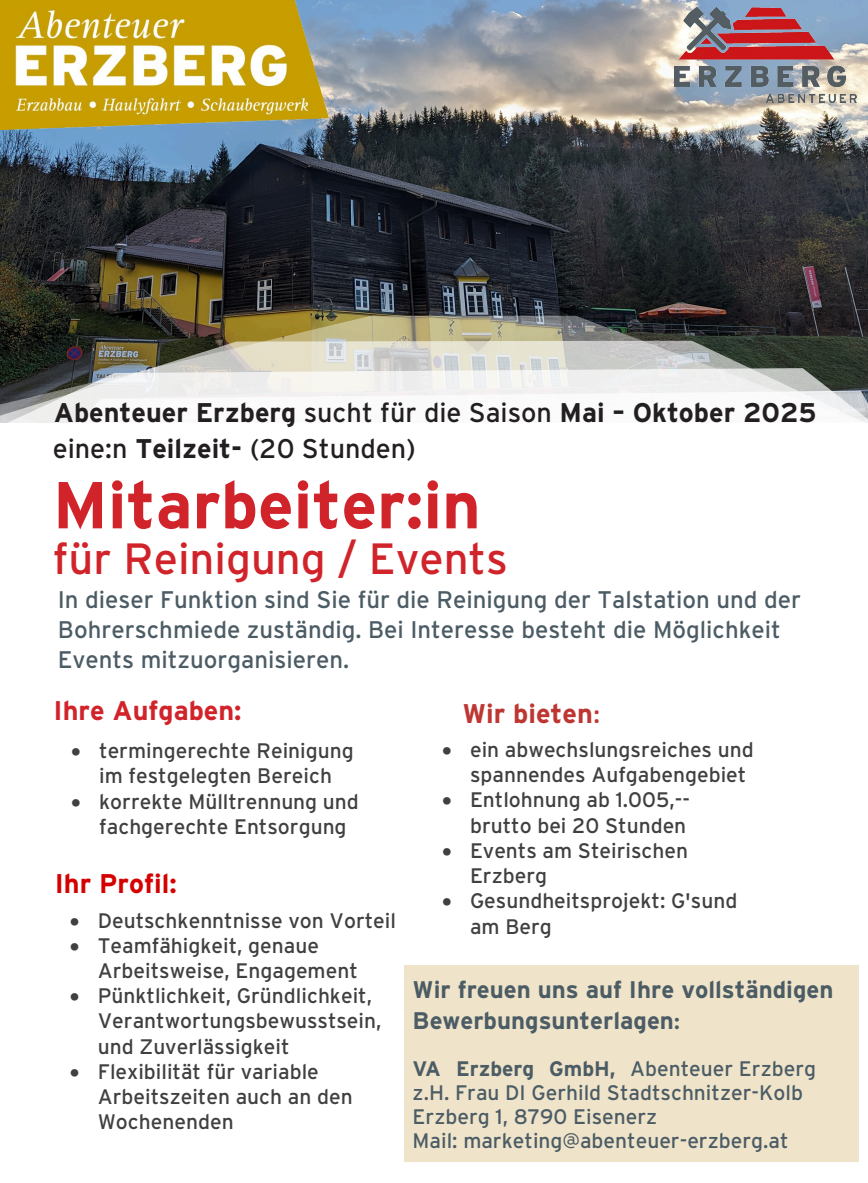
<style>
.page{position:relative;width:868px;height:1183px;background:#fff}
.page>*{position:absolute;margin:0;border:0;box-sizing:border-box;transform-origin:0 0}
.t1{font:700 66px "Interstate";color:#d1232a}
.t2{font:43.8px "Interstate";color:#d1232a}
.t3{font:700 27px "Interstate";color:#231f20}
.t4{font:27px "Interstate";color:#231f20}
.t5{font:700 27px "Interstate";color:#d1232a}
.t6{font:700 27px "Interstate";color:#bd3632}
.t7{font:700 27px "Interstate";color:#d50000}
.t8{font:24px/30px "Interstate";color:#4c5c65}
.t9{font:700 24px/31.2px "Interstate";color:#4c5c65}
.t10{font:21px/25.2px "Interstate";color:#404040}
.t11{font:21px/24px "Interstate";color:#4c5c65}
.s1{font-weight:400}
.s2{font-weight:700}
.s3{font-family:"Calibri"}
.s4{font-size:21px}
</style>
<div class="page">
<div style="left:403px;top:964px;width:455px;height:197px;background:#efe4ca"></div>
<img style="left:0;top:0;width:867px;height:315px">
<img style="left:0;top:315px;width:867px;height:25px">
<svg style="left:0;top:340px;width:867px;height:28px;background:#94958a"></svg>
<svg style="left:0;top:368px;width:867px;height:55px;fill:#eeeeed"></svg>
<svg style="left:71px;top:390px;width:796px;height:33px"></svg>
<img style="left:674px;top:8px;width:182px;height:94px">
<img style="left:0;top:0;width:328px;height:130px">
<p class="t3" style="left:54px;top:397px;width:764px">Abenteuer Erzberg <span class="s1">sucht für die Saison</span> Mai – Oktober 2025</p>
<p class="t4" style="left:53px;top:433px;width:364px">eine:n <span class="s2">Teilzeit-</span> (20 Stunden)</p>
<h1 class="t1" style="left:53px;top:468px;width:429px">Mitarbeiter:in</h1>
<h2 class="t2" style="left:53px;top:533px;width:457px">für Reinigung / Events</h2>
<p class="t8" style="left:58px;top:584px;width:744px">In dieser Funktion sind Sie für die Reinigung der Talstation und der<br>Bohrerschmiede zuständig. Bei Interesse besteht die Möglichkeit<br>Events mitzuorganisieren.</p>
<p class="t5" style="left:54px;top:695px;width:189px">Ihre Aufgaben:</p>
<p class="t10" style="left:71px;top:737px;width:284px;text-align:center">• termingerechte Reinigung im festgelegten Bereich</p>
<p class="t10" style="left:99px;top:788px;width:261px;text-indent:-28px">• korrekte Mülltrennung und fachgerechte Entsorgung</p>
<p class="t7" style="left:55px;top:868px;width:123px">Ihr Profil:</p>
<p class="t10" style="left:70px;top:907px;width:328px">• Deutschkenntnisse von Vorteil</p>
<p class="t10" style="left:98px;top:932px;width:261px;text-indent:-28px">• Teamfähigkeit, genaue<br>Arbeitsweise, Engagement</p>
<p class="t10" style="left:98px;top:982px;width:285px;text-indent:-28px">• Pünktlichkeit, Gründlichkeit,<br>Verantwortungsbewusstsein, und Zuverlässigkeit</p>
<p class="t10" style="left:98px;top:1058px;width:256px;text-indent:-28px">• Flexibilität für variable<br>Arbeitszeiten auch an den<br>Wochenenden</p>
<p class="t6" style="left:462px;top:698px;width:139px">Wir bieten<span class="s3">:</span></p>
<p class="t10" style="left:470px;top:736px;width:285px;text-indent:-28px">• ein abwechslungsreiches und spannendes Aufgabengebiet</p>
<p class="t10" style="left:442px;top:787px;width:249px;text-align:right">• Entlohnung ab 1.005,-- brutto bei 20 Stunden</p>
<p class="t10" style="left:470px;top:837px;width:219px;text-indent:-28px">• Events am Steirischen<br>Erzberg</p>
<p class="t10" style="left:470px;top:887px;width:269px;text-indent:-28px">• Gesundheitsprojekt: G'sund am Berg</p>
<p class="t9" style="left:412px;top:973px;width:422px">Wir freuen uns auf Ihre vollständigen<br>Bewerbungsunterlagen<span class="s4">:</span></p>
<p class="t11" style="left:412px;top:1056px;width:405px"><span class="s2">VA Erzberg GmbH,</span> Abenteuer Erzberg z.H. Frau DI Gerhild Stadtschnitzer-Kolb Erzberg 1, 8790 Eisenerz<br>Mail: marketing@abenteuer-erzberg.at</p>
</div>
